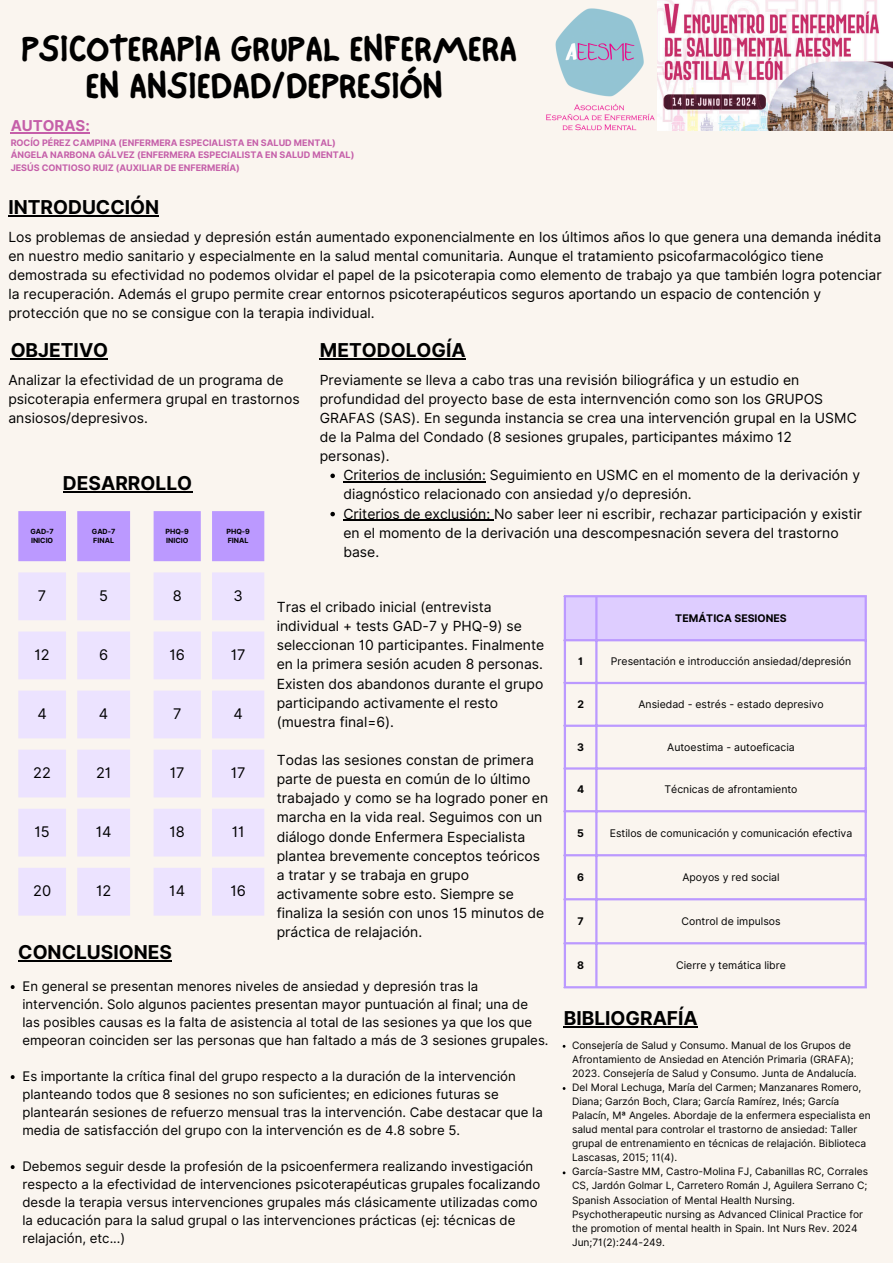
<style>
.page{position:relative;width:893px;height:1263px;background:#faf5ef}
.page>*{position:absolute;margin:0;border:0;box-sizing:border-box;transform-origin:0 0}
.t1{font:37.5px/37.1px "NF One Little Font Bold";color:#000;text-align:center}
.t2{font:700 19.12px "Inter";color:#000}
.t3{font:700 15px "Inter";color:#c55fa9}
.t4{font:14.62px "Inter";color:#000}
.t5{font:13.95px/19.1px "Inter";color:#000}
.t6{font:13.2px/18px "Inter";color:#000}
.t7{font:10.5px "Inter";color:#000}
.t8{font:700 10.5px "Inter";color:#000}
.t9{font:10.2px/14.1px "Inter";color:#000}
.t10{font:700 9px "Inter";color:#c55fa9}
.t11{font:700 7.12px/9.6px "Inter";color:#000}
</style>
<div class="page">
<img style="left:658px;top:0;width:235px;height:130px">
<img style="left:546px;top:1px;width:112px;height:130px">
<svg style="left:18px;top:511px;width:112px;height:50px;background:#c1a2fd"></svg>
<svg style="left:18px;top:572px;width:112px;height:343px"></svg>
<svg style="left:154px;top:511px;width:110px;height:50px;background:#c1a2fd"></svg>
<svg style="left:154px;top:572px;width:110px;height:343px"></svg>
<div style="left:566px;top:597px;width:298px;height:42px;background:#decdff"></div>
<hr style="left:564px;top:597px;width:2px;height:389px;background:#b9f">
<hr style="left:595px;top:597px;width:2px;height:389px;background:#b9f">
<hr style="left:864px;top:597px;width:3px;height:389px;background:#b9f">
<hr style="left:564px;top:595px;width:303px;height:2px;background:#b9f">
<hr style="left:564px;top:639px;width:303px;height:2px;background:#b9f">
<hr style="left:564px;top:682px;width:303px;height:2px;background:#b9f">
<hr style="left:564px;top:725px;width:303px;height:2px;background:#b9f">
<hr style="left:564px;top:767px;width:303px;height:3px;background:#b9f">
<hr style="left:564px;top:810px;width:303px;height:2px;background:#b9f">
<hr style="left:564px;top:854px;width:303px;height:2px;background:#b9f">
<hr style="left:564px;top:898px;width:303px;height:2px;background:#b9f">
<hr style="left:564px;top:942px;width:303px;height:2px;background:#b9f">
<hr style="left:564px;top:986px;width:303px;height:2px;background:#b9f">
<hr style="left:11px;top:132px;width:79px;height:1px;background:#c55fa9">
<hr style="left:8px;top:215px;width:151px;height:2px;background:#000">
<hr style="left:11px;top:358px;width:97px;height:2px;background:#000">
<hr style="left:320px;top:358px;width:146px;height:2px;background:#000">
<hr style="left:63px;top:491px;width:129px;height:2px;background:#000">
<svg style="left:11px;top:985px;width:4px;height:4px"></svg>
<svg style="left:11px;top:1075px;width:4px;height:4px"></svg>
<svg style="left:11px;top:1165px;width:4px;height:4px"></svg>
<svg style="left:330px;top:474px;width:5px;height:4px"></svg>
<hr style="left:343px;top:481px;width:143px;height:2px;background:#000">
<svg style="left:330px;top:512px;width:5px;height:4px"></svg>
<hr style="left:343px;top:520px;width:151px;height:1px;background:#000">
<hr style="left:18px;top:960px;width:154px;height:2px;background:#000">
<hr style="left:564px;top:1026px;width:134px;height:2px;background:#000">
<p class="t1" style="left:21px;top:29px;width:497px">PSICOTERAPIA GRUPAL ENFERMERA<br>EN ANSIEDAD/DEPRESIÓN</p>
<p class="t3" style="left:11px;top:117px;width:81px">AUTORAS:</p>
<p class="t10" style="left:11px;top:137px;width:327px">ROCÍO PÉREZ CAMPINA (ENFERMERA ESPECIALISTA EN SALUD MENTAL)</p>
<p class="t10" style="left:11px;top:150px;width:345px">ÁNGELA NARBONA GÁLVEZ (ENFERMERA ESPECIALISTA EN SALUD MENTAL)</p>
<p class="t10" style="left:11px;top:162px;width:231px">JESÚS CONTIOSO RUIZ (AUXILIAR DE ENFERMERÍA)</p>
<p class="t2" style="left:8px;top:196px;width:152px">INTRODUCCIÓN</p>
<p class="t5" style="left:8px;top:227px;width:874px">Los problemas de ansiedad y depresión están aumentado exponencialmente en los últimos años lo que genera una demanda inédita en nuestro medio sanitario y especialmente en la salud mental comunitaria. Aunque el tratamiento psicofarmacológico tiene demostrada su efectividad no podemos olvidar el papel de la psicoterapia como elemento de trabajo ya que también logra potenciar la recuperación. Además el grupo permite crear entornos psicoterapéuticos seguros aportando un espacio de contención y protección que no se consigue con la terapia individual.</p>
<p class="t2" style="left:11px;top:339px;width:99px">OBJETIVO</p>
<p class="t5" style="left:8px;top:370px;width:293px">Analizar la efectividad de un programa de psicoterapia enfermera grupal en trastornos ansiosos/depresivos.</p>
<p class="t2" style="left:320px;top:339px;width:147px">METODOLOGÍA</p>
<h2 class="t5" style="left:320px;top:370px;width:539px">Previamente se lleva a cabo tras una revisión biliográfica y un estudio en profundidad del proyecto base de esta internvención como son los GRUPOS GRAFAS (SAS). En segunda instancia se crea una intervención grupal en la USMC de la Palma del Condado (8 sesiones grupales, participantes máximo 12 personas).</h2>
<p class="t5" style="left:343px;top:466px;width:518px">Criterios de inclusión: Seguimiento en USMC en el momento de la derivación y diagnóstico relacionado con ansiedad y/o depresión.</p>
<p class="t5" style="left:343px;top:504px;width:520px">Criterios de exclusión: No saber leer ni escribir, rechazar participación y existir en el momento de la derivación una descompesnación severa del trastorno base.</p>
<p class="t2" style="left:63px;top:472px;width:131px">DESARROLLO</p>
<p class="t11" style="left:165px;top:526px;width:25px">PHQ-9<br>INICIO</p>
<p class="t11" style="left:226px;top:526px;width:25px">PHQ-9<br>FINAL</p>
<p class="t11" style="left:30px;top:526px;width:25px">GAD-7<br>INICIO</p>
<p class="t11" style="left:92px;top:526px;width:25px">GAD-7<br>FINAL</p>
<p class="t4" style="left:38px;top:587px;width:10px">7</p>
<p class="t4" style="left:99px;top:587px;width:10px">5</p>
<p class="t4" style="left:173px;top:587px;width:11px">8</p>
<p class="t4" style="left:233px;top:587px;width:11px">3</p>
<p class="t4" style="left:34px;top:646px;width:17px">12</p>
<h2 class="t4" style="left:99px;top:646px;width:11px">6</h2>
<p class="t4" style="left:169px;top:646px;width:17px">16</p>
<p class="t4" style="left:231px;top:646px;width:16px">17</p>
<h3 class="t4" style="left:37px;top:705px;width:11px">4</h3>
<h2 class="t4" style="left:99px;top:705px;width:11px">4</h2>
<p class="t4" style="left:173px;top:705px;width:10px">7</p>
<p class="t4" style="left:233px;top:705px;width:11px">4</p>
<h2 class="t4" style="left:33px;top:764px;width:19px">22</h2>
<h3 class="t4" style="left:96px;top:764px;width:17px">21</h3>
<p class="t4" style="left:170px;top:764px;width:16px">17</p>
<p class="t4" style="left:231px;top:764px;width:16px">17</p>
<h3 class="t4" style="left:34px;top:823px;width:17px">15</h3>
<p class="t4" style="left:96px;top:823px;width:17px">14</p>
<p class="t4" style="left:169px;top:823px;width:17px">18</p>
<p class="t4" style="left:232px;top:823px;width:14px">11</p>
<p class="t4" style="left:33px;top:882px;width:19px">20</p>
<h2 class="t4" style="left:96px;top:882px;width:17px">12</h2>
<p class="t4" style="left:169px;top:882px;width:17px">14</p>
<p class="t4" style="left:230px;top:882px;width:17px">16</p>
<p class="t2" style="left:18px;top:941px;width:155px">CONCLUSIONES</p>
<p class="t5" style="left:277px;top:597px;width:269px">Tras el cribado inicial (entrevista individual + tests GAD-7 y PHQ-9) se seleccionan 10 participantes. Finalmente en la primera sesión acuden 8 personas.<br>Existen dos abandonos durante el grupo participando activamente el resto (muestra final=6).</p>
<p class="t5" style="left:277px;top:750px;width:273px">Todas las sesiones constan de primera parte de puesta en común de lo último trabajado y como se ha logrado poner en marcha en la vida real. Seguimos con un diálogo donde Enfermera Especialista plantea brevemente conceptos teóricos a tratar y se trabaja en grupo activamente sobre esto. Siempre se finaliza la sesión con unos 15 minutos de práctica de relajación.</p>
<p class="t6" style="left:22px;top:977px;width:527px">En general se presentan menores niveles de ansiedad y depresión tras la intervención. Solo algunos pacientes presentan mayor puntuación al final; una de las posibles causas es la falta de asistencia al total de las sesiones ya que los que empeoran coinciden ser las personas que han faltado a más de 3 sesiones grupales.</p>
<h3 class="t6" style="left:22px;top:1067px;width:522px">Es importante la crítica final del grupo respecto a la duración de la intervención planteando todos que 8 sesiones no son suficientes; en ediciones futuras se plantearán sesiones de refuerzo mensual tras la intervención. Cabe destacar que la media de satisfacción del grupo con la intervención es de 4.8 sobre 5.</h3>
<h3 class="t6" style="left:22px;top:1157px;width:519px">Debemos seguir desde la profesión de la psicoenfermera realizando investigación respecto a la efectividad de intervenciones psicoterapéuticas grupales focalizando desde la terapia versus intervenciones grupales más clásicamente utilizadas como la educación para la salud grupal o las intervenciones prácticas (ej: técnicas de relajación, etc...)</h3>
<p class="t8" style="left:675px;top:611px;width:113px">TEMÁTICA SESIONES</p>
<p class="t8" style="left:578px;top:655px;width:6px">1</p>
<p class="t7" style="left:611px;top:655px;width:242px">Presentación e introducción ansiedad/depresión</p>
<p class="t8" style="left:577px;top:698px;width:8px">2</p>
<p class="t7" style="left:638px;top:698px;width:187px">Ansiedad - estrés - estado depresivo</p>
<p class="t8" style="left:577px;top:740px;width:8px">3</p>
<p class="t7" style="left:667px;top:740px;width:129px">Autoestima - autoeficacia</p>
<p class="t8" style="left:577px;top:783px;width:9px">4</p>
<p class="t7" style="left:664px;top:783px;width:134px">Técnicas de afrontamiento</p>
<p class="t8" style="left:577px;top:826px;width:8px">5</p>
<p class="t7" style="left:610px;top:826px;width:244px">Estilos de comunicación y comunicación efectiva</p>
<p class="t8" style="left:577px;top:870px;width:8px">6</p>
<p class="t7" style="left:682px;top:870px;width:99px">Apoyos y red social</p>
<p class="t8" style="left:577px;top:914px;width:8px">7</p>
<p class="t7" style="left:681px;top:914px;width:100px">Control de impulsos</p>
<p class="t8" style="left:577px;top:958px;width:8px">8</p>
<p class="t7" style="left:676px;top:958px;width:111px">Cierre y temática libre</p>
<h2 class="t2" style="left:564px;top:1007px;width:135px">BIBLIOGRAFÍA</h2>
<p class="t9" style="left:572px;top:1038px;width:286px">Consejería de Salud y Consumo. Manual de los Grupos de<br>Afrontamiento de Ansiedad en Atención Primaria (GRAFA);<br>2023. Consejería de Salud y Consumo. Junta de Andalucía.</p>
<p class="t9" style="left:572px;top:1080px;width:300px">Del Moral Lechuga, María del Carmen; Manzanares Romero, Diana; Garzón Boch, Clara; García Ramírez, Inés; García Palacín, Mª Angeles. Abordaje de la enfermera especialista en salud mental para controlar el trastorno de ansiedad: Taller grupal de entrenamiento en técnicas de relajación. Biblioteca Lascasas, 2015; 11(4).</p>
<p class="t9" style="left:572px;top:1164px;width:297px">García-Sastre MM, Castro-Molina FJ, Cabanillas RC, Corrales CS, Jardón Golmar L, Carretero Román J, Aguilera Serrano C; Spanish Association of Mental Health Nursing.<br>Psychotherapeutic nursing as Advanced Clinical Practice for the promotion of mental health in Spain. Int Nurs Rev. 2024<br>Jun;71(2):244-249.</p>
</div>
